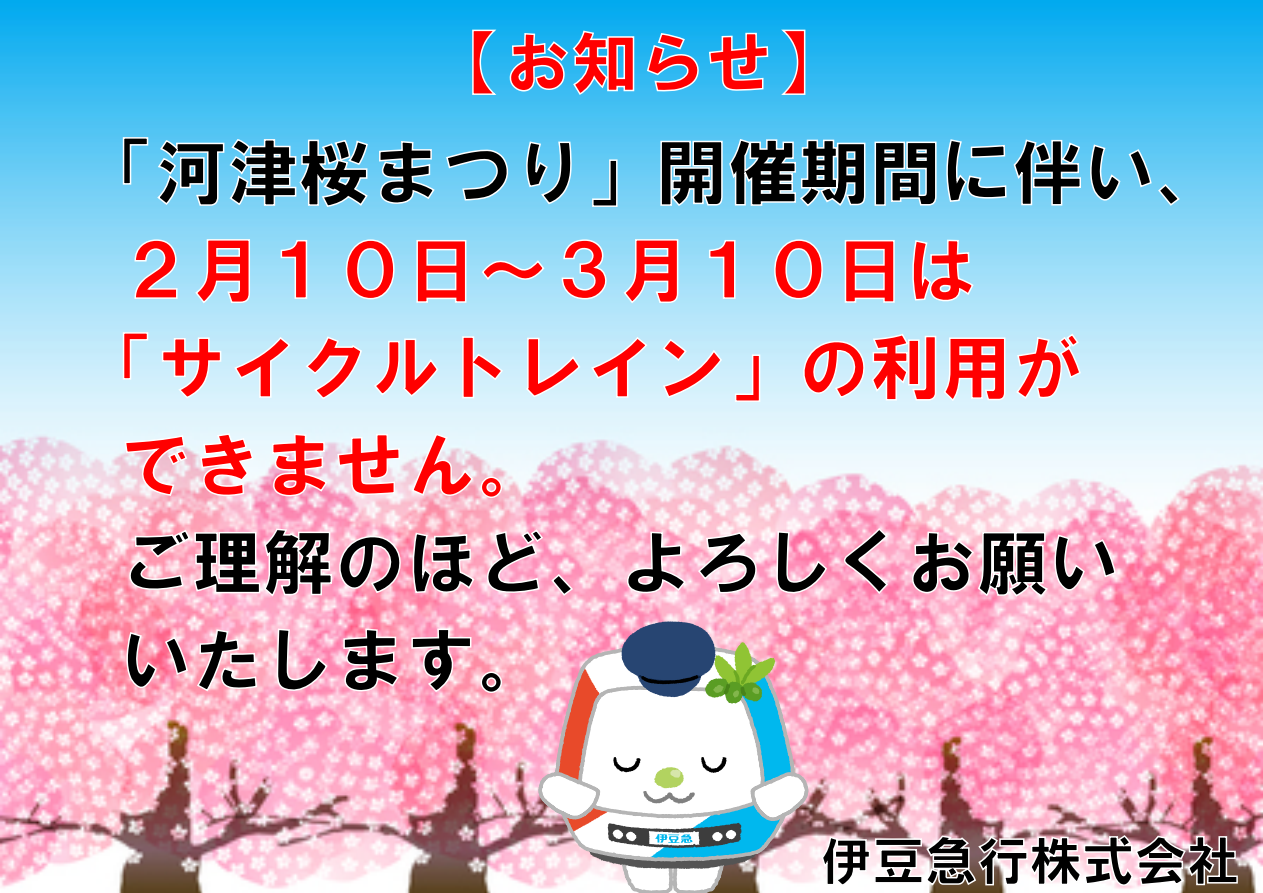
<style>
.page{position:relative;width:1263px;height:893px;background:#fff}
.page>*{position:absolute;margin:0;border:0;box-sizing:border-box;transform-origin:0 0}
.t1{font:71.4px/97.5px "HGS Soei Kakugothic UB";color:#000}
.t2{font:71.4px "HGS Soei Kakugothic UB";color:#f00}
.t3{font:67.5px "HGS Soei Kakugothic UB";color:#f00}
.t4{font:52.5px "HGS Soei Kakugothic UB";color:#000}
</style>
<div class="page">
<img style="left:0;top:0;width:1263px;height:893px">
<svg style="left:122px;top:136px;width:27px;height:49px"></svg>
<svg style="left:156px;top:138px;width:213px;height:70px;background:#84d5f7"></svg>
<svg style="left:378px;top:140px;width:58px;height:65px;background:#81d4f6"></svg>
<svg style="left:445px;top:148px;width:64px;height:53px;background:#7bd2f6"></svg>
<svg style="left:525px;top:141px;width:47px;height:64px;background:#7fd3f6"></svg>
<svg style="left:591px;top:159px;width:27px;height:49px"></svg>
<svg style="left:660px;top:138px;width:206px;height:69px;background:#87d6f7"></svg>
<svg style="left:874px;top:141px;width:63px;height:66px;background:#8cd7f7"></svg>
<svg style="left:946px;top:138px;width:61px;height:65px;background:#7cd2f6"></svg>
<svg style="left:1013px;top:139px;width:69px;height:67px;background:#85d5f7"></svg>
<svg style="left:1089px;top:144px;width:92px;height:63px;background:#77d0f6"></svg>
<svg style="left:134px;top:239px;width:44px;height:61px;background:#ade3f9"></svg>
<svg style="left:194px;top:238px;width:57px;height:66px;background:#ade3f9"></svg>
<svg style="left:280px;top:239px;width:28px;height:61px;background:#abe2f9"></svg>
<svg style="left:345px;top:239px;width:49px;height:61px;background:#abe2f9"></svg>
<svg style="left:416px;top:239px;width:51px;height:64px;background:#b0e4f9"></svg>
<svg style="left:481px;top:259px;width:64px;height:25px;background:#ace3f9"></svg>
<svg style="left:561px;top:239px;width:46px;height:61px;background:#ace3f9"></svg>
<svg style="left:622px;top:238px;width:57px;height:66px;background:#ade3f9"></svg>
<svg style="left:708px;top:239px;width:28px;height:61px;background:#abe2f9"></svg>
<svg style="left:773px;top:239px;width:50px;height:61px;background:#abe2f9"></svg>
<svg style="left:844px;top:239px;width:51px;height:64px;background:#b0e4f9"></svg>
<svg style="left:912px;top:239px;width:62px;height:63px;background:#aee3f9"></svg>
<svg style="left:122px;top:331px;width:27px;height:49px"></svg>
<svg style="left:161px;top:337px;width:61px;height:62px;background:#d2effb"></svg>
<svg style="left:233px;top:336px;width:59px;height:62px;background:#cfeefb"></svg>
<svg style="left:304px;top:335px;width:59px;height:65px;background:#d0effb"></svg>
<svg style="left:373px;top:338px;width:66px;height:60px;background:#d1effb"></svg>
<svg style="left:461px;top:336px;width:43px;height:63px;background:#d1effb"></svg>
<svg style="left:525px;top:337px;width:56px;height:62px;background:#d0effb"></svg>
<svg style="left:590px;top:336px;width:58px;height:62px;background:#cfeefb"></svg>
<svg style="left:661px;top:338px;width:62px;height:61px;background:#d0eefb"></svg>
<svg style="left:734px;top:354px;width:27px;height:49px"></svg>
<svg style="left:803px;top:339px;width:62px;height:60px;background:#d3effb"></svg>
<svg style="left:871px;top:333px;width:135px;height:69px;background:#d4f0fb"></svg>
<svg style="left:1015px;top:332px;width:67px;height:68px;background:#d2effb"></svg>
<svg style="left:124px;top:434px;width:64px;height:63px"></svg>
<svg style="left:199px;top:432px;width:55px;height:65px"></svg>
<svg style="left:271px;top:433px;width:58px;height:64px"></svg>
<svg style="left:337px;top:433px;width:64px;height:63px"></svg>
<svg style="left:411px;top:432px;width:63px;height:66px;background:#f0dfe9"></svg>
<svg style="left:480px;top:476px;width:23px;height:23px"></svg>
<svg style="left:129px;top:528px;width:204px;height:70px;background:#fdbfd3"></svg>
<svg style="left:339px;top:534px;width:62px;height:60px;background:#fdbbd0"></svg>
<svg style="left:412px;top:532px;width:63px;height:62px;background:#fdbbcd"></svg>
<svg style="left:487px;top:528px;width:57px;height:66px;background:#fdbdd5"></svg>
<svg style="left:550px;top:573px;width:24px;height:24px"></svg>
<svg style="left:626px;top:531px;width:61px;height:64px;background:#fdc2d7"></svg>
<svg style="left:697px;top:531px;width:59px;height:63px"></svg>
<svg style="left:776px;top:530px;width:52px;height:66px;background:#fdb0cc"></svg>
<svg style="left:843px;top:527px;width:46px;height:68px;background:#fdb2cd"></svg>
<svg style="left:911px;top:531px;width:206px;height:67px;background:#fdc2d6"></svg>
<svg style="left:126px;top:631px;width:63px;height:57px;background:#fda2b9"></svg>
<svg style="left:196px;top:628px;width:62px;height:64px;background:#fdbdcd"></svg>
<svg style="left:276px;top:628px;width:52px;height:65px;background:#fdbad2"></svg>
<svg style="left:343px;top:628px;width:57px;height:64px;background:#fda7c1"></svg>
<svg style="left:411px;top:628px;width:61px;height:65px;background:#fdb4ca"></svg>
<svg style="left:480px;top:671px;width:23px;height:23px"></svg>
<svg style="left:536px;top:621px;width:275px;height:272px"></svg>
<svg style="left:821px;top:834px;width:417px;height:53px"></svg>
<svg style="left:471px;top:29px;width:27px;height:67px;background:#48c0f3"></svg>
<svg style="left:509px;top:30px;width:126px;height:66px;background:#4bc2f3"></svg>
<svg style="left:646px;top:32px;width:52px;height:60px;background:#46c0f3"></svg>
<svg style="left:708px;top:32px;width:61px;height:59px;background:#46c0f3"></svg>
<svg style="left:779px;top:29px;width:27px;height:67px;background:#48c0f3"></svg>
<p class="t3" style="left:436px;top:29px;width:407px">【お知らせ】</p>
<p class="t1" style="left:85px;top:124px;width:1143px">「河津桜まつり」開催期間に伴い、</p>
<p class="t2" style="left:120px;top:234px;width:858px">２月１０日～３月１０日は</p>
<p class="t2" style="left:85px;top:332px;width:1001px">「サイクルトレイン」の利用が</p>
<p class="t2" style="left:120px;top:429px;width:430px">できません。</p>
<p class="t1" style="left:120px;top:514px;width:1001px">ご理解のほど、よろしくお願いいたします。</p>
<p class="t4" style="left:819px;top:834px;width:421px">伊豆急行株式会社</p>
</div>
